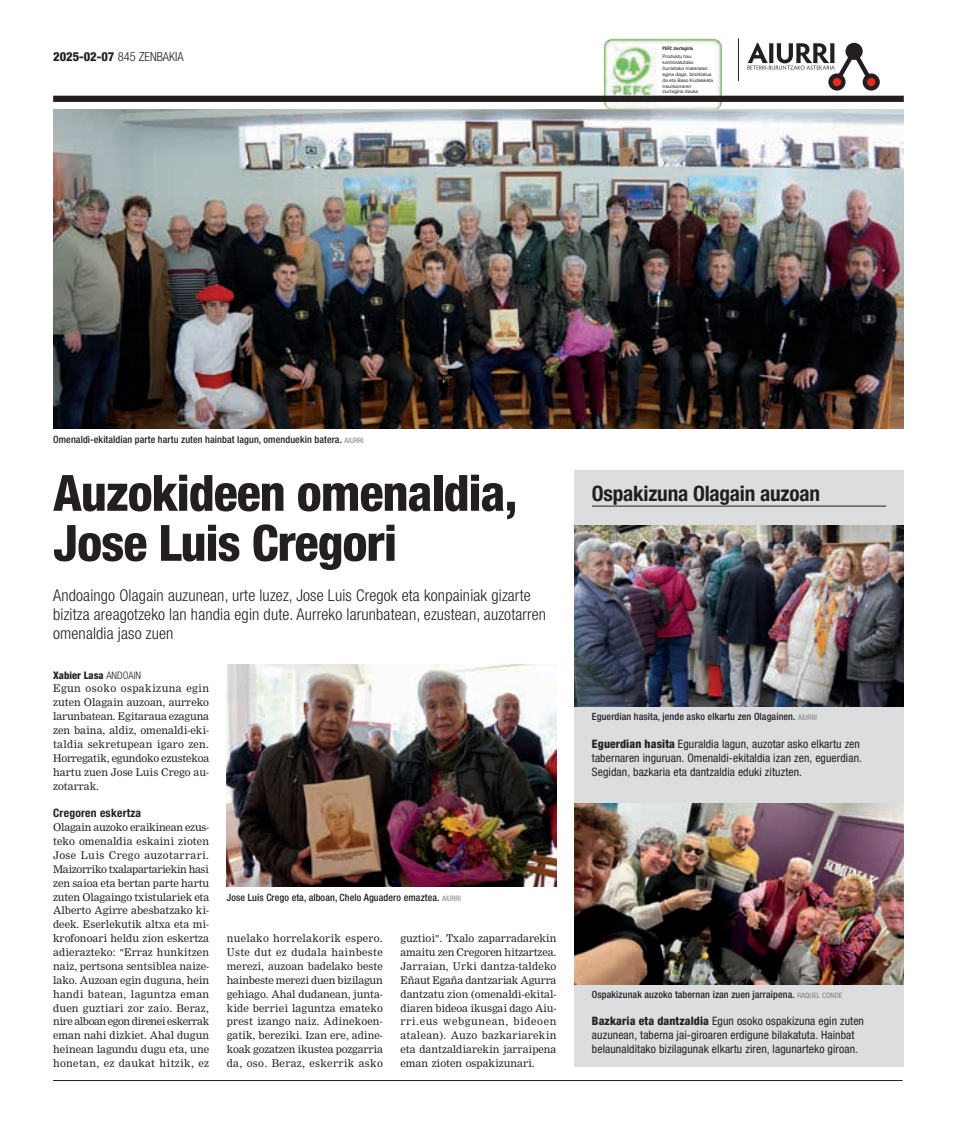
<style>
.page{position:relative;width:957px;height:1134px;background:#fff}
.page>*{position:absolute;margin:0;border:0;box-sizing:border-box;transform-origin:0 0}
.t1{font:800 condensed 50px/50px "Helvetica Neue";letter-spacing:-.02em;color:#231f20}
.t2{font:700 condensed 21.25px "Helvetica Neue";letter-spacing:-.01em;color:#231f20}
.t3{font:300 condensed 16.25px/18.8px "Helvetica Neue";letter-spacing:.01em;color:#231f20}
.t4{font:300 condensed 12.5px "Helvetica Neue";color:#231f20}
.t5{font:condensed 11.62px/13.9px "Helvetica Neue";letter-spacing:.01em;color:#231f20}
.t6{font:700 condensed 11.62px "Helvetica Neue";letter-spacing:.02em;color:#231f20}
.t7{font:10.38px/13.9px "M Nimrod";color:#231f20;text-align:justify}
.t8{font:800 condensed 10.38px "Helvetica Neue";color:#231f20}
.t9{font:500 condensed 10px "Helvetica Neue";letter-spacing:.01em;color:#231f20}
.t10{font:4.75px/6px "Helvetica Neue";letter-spacing:.01em;color:#231f20}
.t11{font:700 condensed 4.75px "Helvetica Neue";letter-spacing:.01em;color:#231f20}
.s1{font-weight:800}
.s2{font-weight:400;font-size:7.5px;color:#808285}
.s3{font-weight:300}
</style>
<div class="page">
<hr style="left:53px;top:1080px;width:849px;height:1px;background:#231f20">
<hr style="left:738px;top:38px;width:1px;height:43px;background:#231f20">
<svg style="left:747px;top:43px;width:122px;height:45px"></svg>
<svg style="left:865px;top:76px;width:12px;height:12px"></svg>
<div style="left:862px;top:73px;width:18px;height:18px;border:4px solid #231f20;border-radius:50%"></div>
<svg style="left:830px;top:76px;width:13px;height:12px"></svg>
<div style="left:828px;top:73px;width:17px;height:18px;border:4px solid #231f20;border-radius:50%"></div>
<div style="left:845px;top:43px;width:17px;height:17px;background:#231f20;border-radius:50%"></div>
<img style="left:604px;top:39px;width:118px;height:71px">
<div style="left:662px;top:46px;width:51px;height:59px;background:#fff"></div>
<img style="left:53px;top:110px;width:851px;height:319px">
<div style="left:53px;top:96px;width:851px;height:6px;background:#231f20"></div>
<div style="left:574px;top:470px;width:330px;height:597px;background:#dcdddf"></div>
<img style="left:574px;top:526px;width:330px;height:181px">
<img style="left:574px;top:803px;width:330px;height:181px">
<hr style="left:592px;top:506px;width:294px;height:1px;background:#231f20">
<img style="left:227px;top:665px;width:329px;height:222px">
<p class="t4" style="left:53px;top:49px;width:132px"><span class="s1">2025-02-07</span> 845 zenbakia</p>
<p class="t11" style="left:662px;top:45px;width:32px">PEFC ziurtagiria</p>
<p class="t10" style="left:662px;top:53px;width:52px">Produktu hau kontrolatutako iturrietako materialez egina dago, birziklatua da eta Baso Kudeaketa<br>Iraunkorraren ziurtagiria dauka</p>
<p class="t9" style="left:53px;top:433px;width:312px">Omenaldi-ekitaldian parte hartu zuten hainbat lagun, omenduekin batera. <span class="s2">aiurri</span></p>
<h1 class="t1" style="left:53px;top:467px;width:466px">Auzokideen omenaldia,<br>Jose Luis Cregori</h1>
<h3 class="t3" style="left:53px;top:586px;width:494px">Andoaingo Olagain auzunean, urte luzez, Jose Luis Cregok eta konpainiak gizarte bizitza areagotzeko lan handia egin dute. Aurreko larunbatean, ezustean, auzotarren omenaldia jaso zuen</h3>
<p class="t8" style="left:53px;top:668px;width:90px">Xabier Lasa <span class="s3">andoain</span></p>
<p class="t7" style="left:53px;top:682px;width:157px">Egun osoko ospakizuna egin zuten Olagain auzoan, aurreko larunbatean. Egitaraua ezaguna zen baina, aldiz, omenaldi-eki&shy;taldia sekretupean igaro zen.<br>Horregatik, egundoko ezustekoa hartu zuen Jose Luis Crego au&shy;zotarrak.</p>
<p class="t6" style="left:53px;top:806px;width:90px">Cregoren eskertza</p>
<p class="t7" style="left:53px;top:820px;width:158px">Olagain auzoko eraikinean ezus&shy;teko omenaldia eskaini zioten Jose Luis Crego auzotarrari.<br>Maizorriko txalapartariekin hasi zen saioa eta bertan parte hartu zuten Olagaingo txistulariek eta Alberto Agirre abesbatzako ki&shy;deek. Eserlekutik altxa eta mi&shy;krofonoari heldu zion eskertza adierazteko: "Erraz hunkitzen naiz, pertsona sentsiblea naize&shy;lako. Auzoan egin duguna, hein handi batean, laguntza eman duen guztiari zor zaio. Beraz, nire alboan egon direnei eskerrak eman nahi dizkiet. Ahal dugun heinean lagundu dugu eta, une honetan, ez daukat hitzik, ez</p>
<p class="t9" style="left:227px;top:891px;width:236px">Jose Luis Crego eta, alboan, Chelo Aguadero emaztea. <span class="s2">aiurri</span></p>
<p class="t7" style="left:227px;top:931px;width:158px">nuelako horrelakorik espero.<br>Uste dut ez dudala hainbeste merezi, auzoan badelako beste hainbeste merezi duen bizilagun gehiago. Ahal dudanean, junta&shy;kide berriei laguntza emateko prest izango naiz. Adinekoen&shy;gatik, bereziki. Izan ere, adine&shy;koak gozatzen ikustea pozgarria da, oso. Beraz, eskerrik asko</p>
<p class="t7" style="left:400px;top:931px;width:157px">guztioi". Txalo zaparradarekin amaitu zen Cregoren hitzartzea.<br>Jarraian, Urki dantza-taldeko Eñaut Egaña dantzariak Agurra dantzatu zion (omenaldi-ekital&shy;diaren bideoa ikusgai dago Aiu&shy;rri.eus webgunean, bideoen atalean). Auzo bazkariarekin eta dantzaldiarekin jarraipena eman zioten ospakizunari.</p>
<h2 class="t2" style="left:592px;top:480px;width:230px">Ospakizuna Olagain auzoan</h2>
<p class="t9" style="left:592px;top:711px;width:227px">Eguerdian hasita, jende asko elkartu zen Olagainen. <span class="s2">aiurri</span></p>
<p class="t5" style="left:592px;top:737px;width:272px"><span class="s1">Eguerdian hasita</span> Eguraldia lagun, auzotar asko elkartu zen tabernaren inguruan. Omenaldi-ekitaldia izan zen, eguerdian.<br>Segidan, bazkaria eta dantzaldia eduki zituzten.</p>
<p class="t9" style="left:592px;top:988px;width:226px">Ospakizunak auzoko tabernan izan zuen jarraipena. <span class="s2">Raquelconde</span></p>
<p class="t5" style="left:592px;top:1014px;width:274px"><span class="s1">Bazkaria eta dantzaldia</span> Egun osoko ospakizuna egin zuten auzunean, taberna jai-giroaren erdigune bilakatuta. Hainbat belaunalditako bizilagunak elkartu ziren, lagunarteko giroan.</p>
</div>
